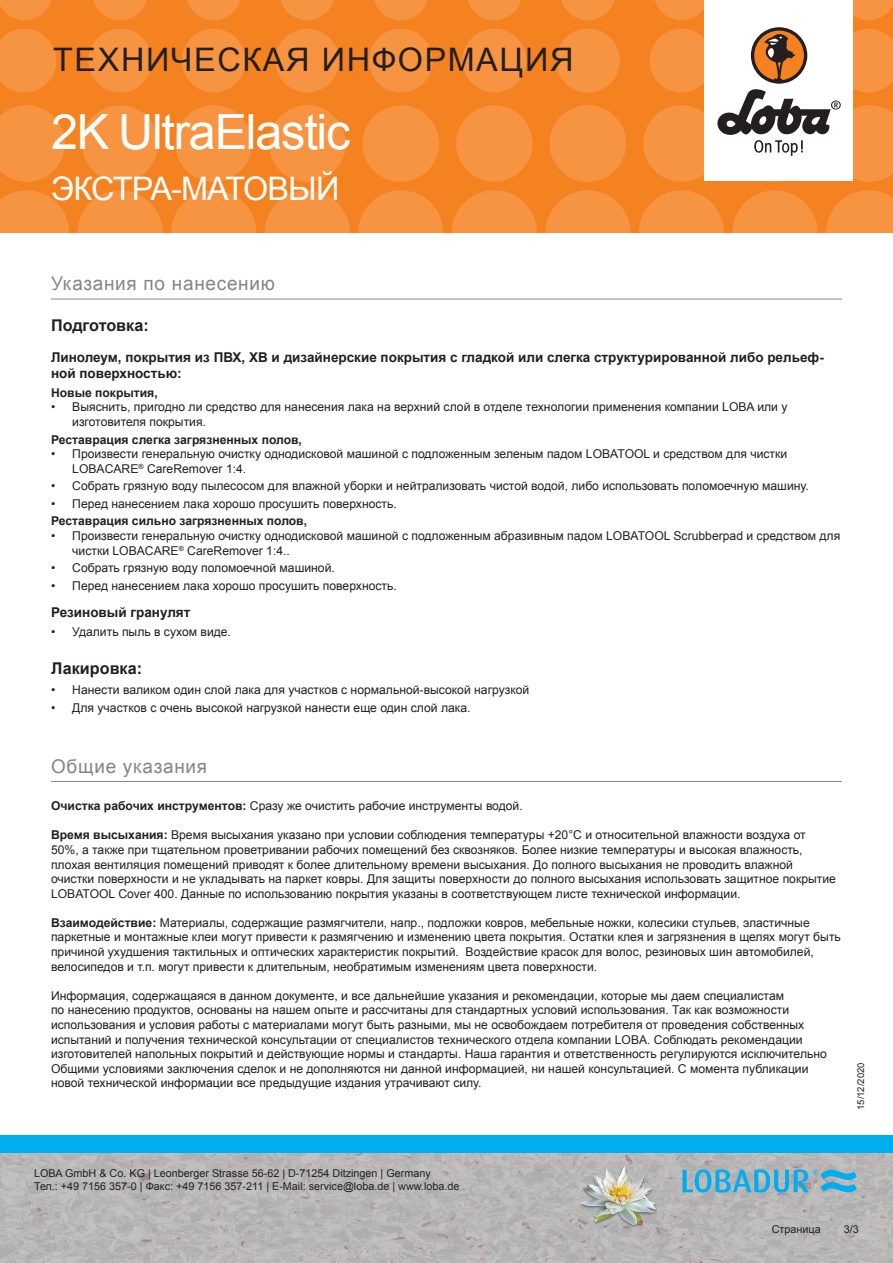
<style>
.page{position:relative;width:893px;height:1263px;background:#fff}
.page>*{position:absolute;margin:0;border:0;box-sizing:border-box;transform-origin:0 0}
.Produktname_Arial{font:48.6px "Arial";letter-spacing:-.025em;color:#fff}
.t1{font:32.4px "Arial";letter-spacing:.05em;color:#231f20}
.t2{font:32.4px "Arial";letter-spacing:-.025em;color:#fff}
.Titel_grau_Arial{font:18.9px "Arial";letter-spacing:.04em;color:#82858b}
.h1_Arial{font:700 16.2px "Arial";color:#231f20}
.h2_Arial{font:700 13.5px/16.2px "Arial";color:#231f20}
.Text_Arial{font:12.15px/14.5px "Arial";color:#231f20}
.Text_Arial-2{font:700 12.15px "Arial";color:#231f20}
.t3{font:10.8px/12.9px "Arial";color:#231f20}
.t4{font:9.45px "Arial";color:#231f20}
.s1{font-weight:700}
</style>
<div class="page">
<div style="left:0;top:0;width:893px;height:233px;background:#f58220"></div>
<svg style="left:0;top:190px;width:69px;height:43px"></svg>
<svg style="left:78px;top:190px;width:85px;height:85px;fill:#f69441"></svg>
<svg style="left:171px;top:190px;width:85px;height:85px;fill:#f69441"></svg>
<svg style="left:265px;top:190px;width:85px;height:85px;fill:#f69441"></svg>
<svg style="left:358px;top:190px;width:85px;height:85px;fill:#f69441"></svg>
<svg style="left:545px;top:190px;width:85px;height:85px;fill:#f69441"></svg>
<svg style="left:452px;top:190px;width:85px;height:85px;fill:#f69441"></svg>
<svg style="left:732px;top:190px;width:85px;height:85px;fill:#f69441"></svg>
<svg style="left:639px;top:190px;width:85px;height:85px;fill:#f69441"></svg>
<svg style="left:826px;top:190px;width:67px;height:43px"></svg>
<svg style="left:0;top:105px;width:65px;height:77px"></svg>
<svg style="left:82px;top:105px;width:76px;height:77px"></svg>
<svg style="left:175px;top:105px;width:77px;height:77px"></svg>
<svg style="left:269px;top:105px;width:76px;height:77px"></svg>
<svg style="left:456px;top:105px;width:77px;height:77px"></svg>
<svg style="left:362px;top:105px;width:77px;height:77px"></svg>
<svg style="left:550px;top:105px;width:76px;height:77px"></svg>
<svg style="left:0;top:29px;width:56px;height:63px"></svg>
<svg style="left:182px;top:29px;width:64px;height:63px"></svg>
<svg style="left:88px;top:29px;width:64px;height:63px"></svg>
<svg style="left:275px;top:29px;width:64px;height:63px"></svg>
<svg style="left:462px;top:29px;width:64px;height:63px"></svg>
<svg style="left:369px;top:29px;width:64px;height:63px"></svg>
<svg style="left:556px;top:29px;width:64px;height:63px"></svg>
<svg style="left:0;top:0;width:51px;height:20px"></svg>
<svg style="left:187px;top:0;width:53px;height:20px"></svg>
<svg style="left:468px;top:0;width:53px;height:20px"></svg>
<svg style="left:655px;top:0;width:49px;height:20px"></svg>
<svg style="left:93px;top:0;width:54px;height:20px"></svg>
<svg style="left:374px;top:0;width:54px;height:20px"></svg>
<svg style="left:281px;top:0;width:53px;height:20px"></svg>
<svg style="left:561px;top:0;width:54px;height:20px"></svg>
<svg style="left:853px;top:0;width:40px;height:20px"></svg>
<img style="left:0;top:1152px;width:893px;height:111px">
<div style="left:0;top:1135px;width:893px;height:17px;background:#00aeef"></div>
<div style="left:704px;top:0;width:149px;height:181px;background:#fff"></div>
<svg style="left:643px;top:29px;width:250px;height:153px"></svg>
<img style="left:578px;top:1161px;width:82px;height:81px">
<svg style="left:682px;top:1169px;width:175px;height:24px;background:#6ab1cc"></svg>
<hr style="left:51px;top:781px;width:791px;height:1px;background:#82858b">
<hr style="left:51px;top:299px;width:791px;height:1px;background:#82858b">
<h2 class="t1" style="left:53px;top:38px;width:522px">ТЕХНИЧЕСКАЯ ИНФОРМАЦИЯ</h2>
<p class="Produktname_Arial" style="left:51px;top:100px;width:301px">2K UltraElastic</p>
<h2 class="t2" style="left:51px;top:167px;width:290px">ЭКСТРА-МАТОВЫЙ</h2>
<p class="Titel_grau_Arial" style="left:51px;top:271px;width:225px">Указания по нанесению</p>
<p class="h1_Arial" style="left:51px;top:314px;width:99px">Подготовка:</p>
<p class="h2_Arial" style="left:51px;top:349px;width:774px">Линолеум, покрытия из ПВХ, ХВ и дизайнерские покрытия с гладкой или слегка структурированной либо рельеф&shy;ной поверхностью:</p>
<p class="Text_Arial-2" style="left:51px;top:384px;width:108px">Новые покрытия,</p>
<p class="Text_Arial" style="left:72px;top:400px;width:717px;text-indent:-21px">• Выяснить, пригодно ли средство для нанесения лака на верхний слой в отделе технологии применения компании LOBA или у изготовителя покрытия.</p>
<p class="Text_Arial-2" style="left:51px;top:431px;width:252px">Реставрация слегка загрязненных полов,</p>
<p class="Text_Arial" style="left:72px;top:447px;width:716px;text-indent:-21px">• Произвести генеральную очистку однодисковой машиной с подложенным зеленым падом LOBATOOL и средством для чистки<br>LOBACARE<sup>®</sup> CareRemover 1:4.</p>
<p class="Text_Arial" style="left:51px;top:479px;width:759px">• Собрать грязную воду пылесосом для влажной уборки и нейтрализовать чистой водой, либо использовать поломоечную машину.</p>
<p class="Text_Arial" style="left:51px;top:496px;width:347px">• Перед нанесением лака хорошо просушить поверхность.</p>
<p class="Text_Arial-2" style="left:51px;top:513px;width:258px">Реставрация сильно загрязненных полов,</p>
<p class="Text_Arial" style="left:72px;top:529px;width:769px;text-indent:-21px">• Произвести генеральную очистку однодисковой машиной с подложенным абразивным падом LOBATOOL Scrubberpad и средством для чистки LOBACARE<sup>®</sup> CareRemover 1:4..</p>
<p class="Text_Arial" style="left:51px;top:561px;width:285px">• Собрать грязную воду поломоечной машиной.</p>
<p class="Text_Arial" style="left:51px;top:578px;width:347px">• Перед нанесением лака хорошо просушить поверхность.</p>
<p class="h2_Arial" style="left:51px;top:605px;width:141px">Резиновый гранулят</p>
<p class="Text_Arial" style="left:51px;top:625px;width:181px">• Удалить пыль в сухом виде.</p>
<p class="h1_Arial" style="left:51px;top:657px;width:93px">Лакировка:</p>
<p class="Text_Arial" style="left:51px;top:683px;width:480px">• Нанести валиком один слой лака для участков с нормальной-высокой нагрузкой</p>
<p class="Text_Arial" style="left:51px;top:701px;width:421px">• Для участков с очень высокой нагрузкой нанести еще один слой лака.</p>
<p class="Titel_grau_Arial" style="left:51px;top:753px;width:158px">Общие указания</p>
<p class="Text_Arial" style="left:51px;top:799px;width:473px"><span class="s1">Очистка рабочих инструментов:</span> Сразу же очистить рабочие инструменты водой.</p>
<p class="Text_Arial" style="left:51px;top:828px;width:786px"><span class="s1">Время высыхания:</span> Время высыхания указано при условии соблюдения температуры +20°C и относительной влажности воздуха от 50%, а также при тщательном проветривании рабочих помещений без сквозняков. Более низкие температуры и высокая влажность, плохая вентиляция помещений приводят к более длительному времени высыхания. До полного высыхания не проводить влажной очистки поверхности и не укладывать на паркет ковры. Для защиты поверхности до полного высыхания использовать защитное покрытие LOBATOOL Cover 400. Данные по использованию покрытия указаны в соответствующем листе технической информации.</p>
<p class="Text_Arial" style="left:51px;top:915px;width:791px"><span class="s1">Взаимодействие:</span> Материалы, содержащие размягчители, напр., подложки ковров, мебельные ножки, колесики стульев, эластичные паркетные и монтажные клеи могут привести к размягчению и изменению цвета покрытия. Остатки клея и загрязнения в щелях могут быть причиной ухудшения тактильных и оптических характеристик покрытий. Воздействие красок для волос, резиновых шин автомобилей, велосипедов и т.п. могут привести к длительным, необратимым изменениям цвета поверхности.</p>
<p class="Text_Arial" style="left:51px;top:988px;width:777px">Информация, содержащаяся в данном документе, и все дальнейшие указания и рекомендации, которые мы даем специалистам<br>по нанесению продуктов, основаны на нашем опыте и рассчитаны для стандартных условий использования. Так как возможности использования и условия работы с материалами могут быть разными, мы не освобождаем потребителя от проведения собственных испытаний и получения технической консультации от специалистов технического отдела компании LOBA. Соблюдать рекомендации изготовителей напольных покрытий и действующие нормы и стандарты. Наша гарантия и ответственность регулируются исключительно Общими условиями заключения сделок и не дополняются ни данной информацией, ни нашей консультацией. С момента публикации новой технической информации все предыдущие издания утрачивают силу.</p>
<p class="t4" style="left:855px;top:1110px;width:49px;rotate:-90deg">15/12/2020</p>
<p class="t3" style="left:34px;top:1167px;width:427px">LOBA GmbH &amp; Co. KG | Leonberger Strasse 56-62 | D-71254 Ditzingen | Germany<br>Тел.: +49 7156 357-0 | Факс: +49 7156 357-211 | E-Mail: service@loba.de | www.loba.de</p>
<p class="t3" style="left:772px;top:1222px;width:50px">Страница</p>
<p class="t3" style="left:844px;top:1222px;width:17px">3/3</p>
</div>
